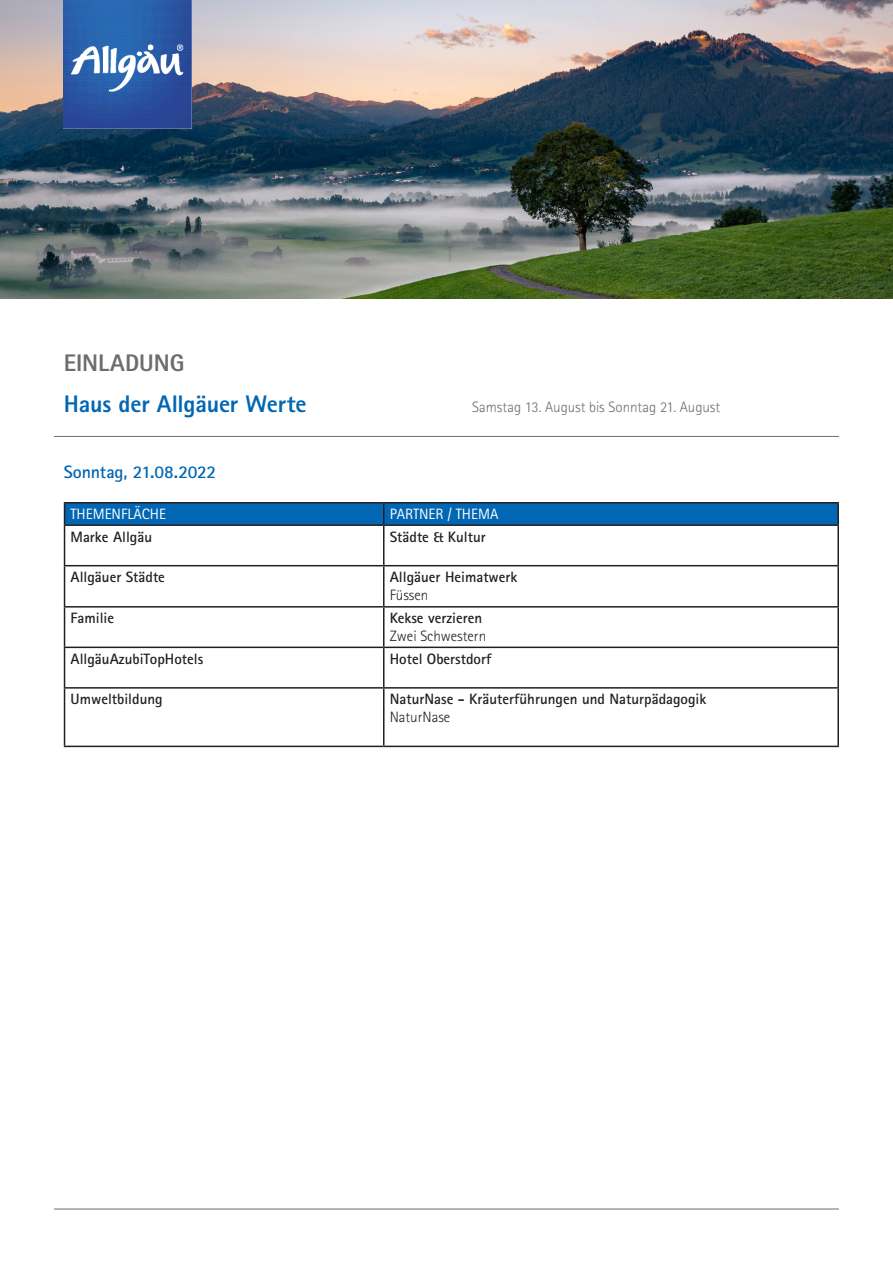
<style>
.page{position:relative;width:893px;height:1263px;background:#fff}
.page>*{position:absolute;margin:0;border:0;box-sizing:border-box;transform-origin:0 0}
.t1{font:800 24px "Rotis Sans Serif Pro";letter-spacing:-.005em;color:#0166b3}
.t2{font:800 24px "Rotis Sans Serif Pro";letter-spacing:-.005em;color:#6c6d70}
.t3{font:700 18px "Rotis Sans Serif Pro";letter-spacing:-.01em;color:#0166b3}
.t4{font:700 15px "Rotis Sans Serif Pro";color:#231f20}
.t5{font:300 15px "Rotis Sans Serif Pro";color:#6c6d70}
.t6{font:300 15px "Rotis Sans Serif Pro";color:#231f20}
.t7{font:15px "Rotis Sans Serif Pro";color:#fff}
</style>
<div class="page">
<img style="left:0;top:0;width:893px;height:298px">
<hr style="left:54px;top:1208px;width:785px;height:1px;background:#6c6d70">
<hr style="left:54px;top:436px;width:785px;height:1px;background:#6c6d70">
<hr style="left:64px;top:502px;width:320px;height:1px;background:#231f20">
<hr style="left:384px;top:502px;width:455px;height:1px;background:#231f20">
<div style="left:64px;top:503px;width:773px;height:21px;background:#0166b3"></div>
<hr style="left:837px;top:503px;width:2px;height:21px;background:#231f20">
<hr style="left:64px;top:524px;width:320px;height:2px;background:#231f20">
<hr style="left:64px;top:526px;width:1px;height:39px;background:#231f20">
<hr style="left:64px;top:565px;width:320px;height:1px;background:#231f20">
<hr style="left:64px;top:566px;width:1px;height:40px;background:#231f20">
<hr style="left:383px;top:566px;width:1px;height:40px;background:#231f20">
<hr style="left:837px;top:566px;width:2px;height:40px;background:#231f20">
<hr style="left:64px;top:606px;width:320px;height:1px;background:#231f20">
<hr style="left:64px;top:607px;width:1px;height:40px;background:#231f20">
<hr style="left:384px;top:606px;width:455px;height:1px;background:#231f20">
<hr style="left:383px;top:607px;width:1px;height:40px;background:#231f20">
<hr style="left:837px;top:607px;width:2px;height:40px;background:#231f20">
<hr style="left:64px;top:647px;width:320px;height:1px;background:#231f20">
<hr style="left:64px;top:648px;width:1px;height:39px;background:#231f20">
<hr style="left:384px;top:647px;width:455px;height:1px;background:#231f20">
<hr style="left:383px;top:648px;width:1px;height:39px;background:#231f20">
<hr style="left:837px;top:648px;width:2px;height:39px;background:#231f20">
<hr style="left:64px;top:687px;width:320px;height:2px;background:#231f20">
<hr style="left:64px;top:689px;width:1px;height:57px;background:#231f20">
<hr style="left:384px;top:687px;width:455px;height:2px;background:#231f20">
<hr style="left:383px;top:689px;width:1px;height:57px;background:#231f20">
<hr style="left:837px;top:689px;width:2px;height:57px;background:#231f20">
<hr style="left:64px;top:746px;width:320px;height:1px;background:#231f20">
<hr style="left:384px;top:746px;width:455px;height:1px;background:#231f20">
<hr style="left:384px;top:524px;width:455px;height:2px;background:#231f20">
<hr style="left:383px;top:526px;width:1px;height:39px;background:#231f20">
<hr style="left:837px;top:526px;width:2px;height:39px;background:#231f20">
<hr style="left:384px;top:565px;width:455px;height:1px;background:#231f20">
<img style="left:64px;top:1px;width:127px;height:127px">
<p class="t2" style="left:64px;top:348px;width:122px">EINLADUNG</p>
<p class="t1" style="left:64px;top:389px;width:244px">Haus der Allgäuer Werte</p>
<p class="t5" style="left:472px;top:398px;width:250px">Samstag 13. August bis Sonntag 21. August</p>
<p class="t3" style="left:64px;top:460px;width:154px">Sonntag, 21.08.2022</p>
<p class="t7" style="left:71px;top:505px;width:97px">THEMENFLÄCHE</p>
<p class="t7" style="left:390px;top:505px;width:110px">PARTNER / THEMA</p>
<p class="t4" style="left:71px;top:527px;width:83px">Marke Allgäu</p>
<p class="t4" style="left:390px;top:527px;width:98px">Städte &amp; Kultur</p>
<p class="t4" style="left:71px;top:568px;width:96px">Allgäuer Städte</p>
<p class="t4" style="left:390px;top:568px;width:129px">Allgäuer Heimatwerk</p>
<p class="t6" style="left:390px;top:586px;width:40px">Füssen</p>
<p class="t4" style="left:71px;top:609px;width:45px">Familie</p>
<p class="t4" style="left:390px;top:609px;width:94px">Kekse verzieren</p>
<p class="t6" style="left:390px;top:628px;width:98px">Zwei Schwestern</p>
<p class="t4" style="left:71px;top:649px;width:134px">AllgäuAzubiTopHotels</p>
<p class="t4" style="left:390px;top:649px;width:103px">Hotel Oberstdorf</p>
<p class="t4" style="left:71px;top:690px;width:94px">Umweltbildung</p>
<p class="t4" style="left:390px;top:690px;width:318px">NaturNase - Kräuterführungen und Naturpädagogik</p>
<p class="t6" style="left:390px;top:709px;width:62px">NaturNase</p>
</div>
